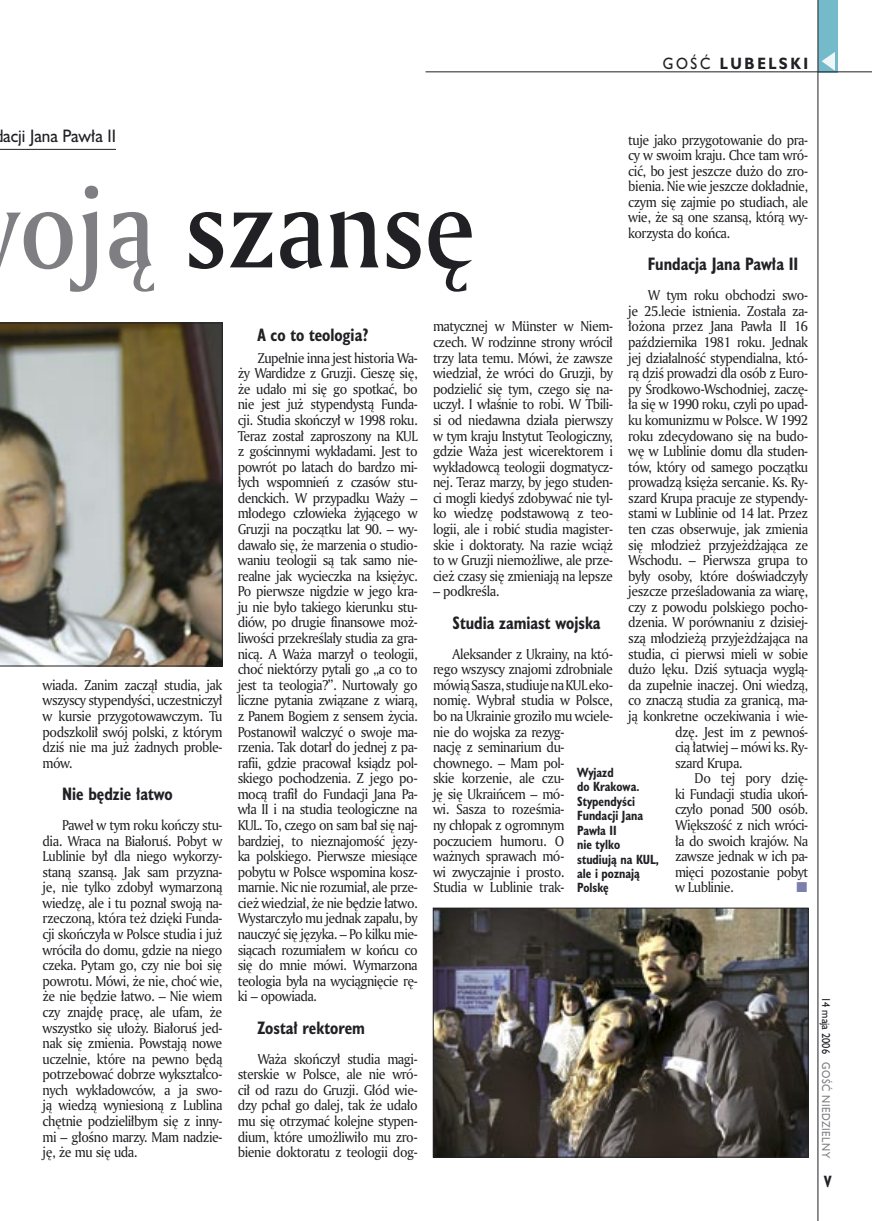
<style>
.page{position:relative;width:872px;height:1221px;background:#fff}
.page>*{position:absolute;margin:0;border:0;box-sizing:border-box;transform-origin:0 0}
.t1{font:108px "Amerigo Md PL";color:#212125;scale:.9 1}
._04_srodtytul_HuCB_11_pt{font:700 16.5px "Humanst 521 Cn PL";color:#212125;scale:.94 1}
.t2{font:16.5px "Humanst 521 PL";color:#212125;scale:.94 1}
._15b_temat_prawo{font:700 15px "Humanst 521 PL";letter-spacing:.2em;color:#212125;scale:.9 1}
._17_pagina_prawa{font:700 15px "Humanst 521 Cn PL";color:#212125;scale:.94 1}
._01_body_tekst{font:13.8px/15.6px "Amerigo PL";letter-spacing:-.035em;color:#212125;text-align:justify;scale:.94 1}
._09_podpis_zdjecia_HuCnB{font:700 12.3px/14.4px "Humanst 521 Cn PL";color:#212125;scale:.94 1}
._19a_data_prawa_GOSC{font:10.5px "Humanst 521 PL";letter-spacing:.05em;color:#7f7f83;scale:.9 1}
._19_data_prawa{font:10.5px "Humanst 521 PL";color:#212125;scale:.9 1}
.s1{font-weight:400}
.s2{color:#7f7f83}
</style>
<div class="page">
<div style="left:818px;top:0;width:19px;height:72px;background:#75baca"></div>
<hr style="left:817px;top:0;width:1px;height:1220px;background:#212125">
<svg style="left:821px;top:52px;width:14px;height:19px"></svg>
<hr style="left:425px;top:72px;width:447px;height:1px;background:#212125">
<img style="left:0;top:323px;width:222px;height:343px">
<img style="left:435px;top:909px;width:371px;height:246px">
<div style="left:433px;top:907px;width:375px;height:250px;border:1px solid #212125"></div>
<hr style="left:0;top:149px;width:116px;height:1px;background:#212125">
<p class="_15b_temat_prawo" style="left:663px;top:53px;width:163px"><span class="s1">GOŚĆ</span> LUBELSKI</p>
<p class="t2" style="left:3px;top:125px;width:121px">acji Jana Pawła II</p>
<h1 class="t1" style="left:20px;top:156px;width:508px"><span class="s2">oją</span> szansę</h1>
<p class="_01_body_tekst" style="left:628px;top:131px;width:193px">tuje jako przygotowanie do pra&shy;cy w swoim kraju. Chce tam wró&shy;cić, bo jest jeszcze dużo do zro&shy;bienia. Nie wie jeszcze dokładnie, czym się zajmie po studiach, ale wie, że są one szansą, którą wy&shy;korzysta do końca.</p>
<p class="_04_srodtytul_HuCB_11_pt" style="left:648px;top:253px;width:162px">Fundacja Jana Pawła II</p>
<p class="_01_body_tekst" style="left:648px;top:287px;width:172px">W tym roku obchodzi swo-</p>
<p class="_01_body_tekst" style="left:628px;top:303px;width:193px">je 25.lecie istnienia. Została za-</p>
<p class="_01_body_tekst" style="left:628px;top:318px;width:193px">łożona przez Jana Pawła II 16</p>
<p class="_01_body_tekst" style="left:628px;top:334px;width:193px">października 1981 roku. Jednak</p>
<p class="_01_body_tekst" style="left:628px;top:349px;width:193px">jej działalność stypendialna, któ-</p>
<p class="_01_body_tekst" style="left:628px;top:365px;width:193px">rą dziś prowadzi dla osób z Euro-</p>
<p class="_01_body_tekst" style="left:628px;top:380px;width:193px">py Środkowo-Wschodniej, zaczę-</p>
<p class="_01_body_tekst" style="left:628px;top:396px;width:193px">ła się w 1990 roku, czyli po upad-</p>
<p class="_01_body_tekst" style="left:628px;top:412px;width:193px">ku komunizmu w Polsce. W 1992</p>
<p class="_01_body_tekst" style="left:628px;top:427px;width:193px">roku zdecydowano się na budo-</p>
<p class="_01_body_tekst" style="left:628px;top:443px;width:193px">wę w Lublinie domu dla studen-</p>
<p class="_01_body_tekst" style="left:628px;top:458px;width:193px">tów, który od samego początku</p>
<p class="_01_body_tekst" style="left:628px;top:474px;width:193px">prowadzą księża sercanie. Ks. Ry-</p>
<p class="_01_body_tekst" style="left:628px;top:489px;width:193px">szard Krupa pracuje ze stypendy-</p>
<p class="_01_body_tekst" style="left:628px;top:505px;width:193px">stami w Lublinie od 14 lat. Przez</p>
<p class="_01_body_tekst" style="left:628px;top:521px;width:193px">ten czas obserwuje, jak zmienia</p>
<p class="_01_body_tekst" style="left:628px;top:536px;width:193px">się młodzież przyjeżdżająca ze</p>
<p class="_01_body_tekst" style="left:628px;top:552px;width:193px">Wschodu. – Pierwsza grupa to</p>
<p class="_01_body_tekst" style="left:628px;top:567px;width:193px">były osoby, które doświadczyły</p>
<p class="_01_body_tekst" style="left:628px;top:583px;width:193px">jeszcze prześladowania za wiarę,</p>
<p class="_01_body_tekst" style="left:628px;top:598px;width:193px">czy z powodu polskiego pocho-</p>
<p class="_01_body_tekst" style="left:628px;top:614px;width:193px">dzenia. W porównaniu z dzisiej-</p>
<p class="_01_body_tekst" style="left:628px;top:630px;width:193px">szą młodzieżą przyjeżdżająca na</p>
<p class="_01_body_tekst" style="left:628px;top:645px;width:193px">studia, ci pierwsi mieli w sobie</p>
<p class="_01_body_tekst" style="left:628px;top:661px;width:193px">dużo lęku. Dziś sytuacja wyglą-</p>
<p class="_01_body_tekst" style="left:628px;top:676px;width:193px">da zupełnie inaczej. Oni wiedzą,</p>
<p class="_01_body_tekst" style="left:628px;top:692px;width:193px">co znaczą studia za granicą, ma-</p>
<p class="_01_body_tekst" style="left:628px;top:707px;width:193px">ją konkretne oczekiwania i wie-</p>
<p class="_01_body_tekst" style="left:675px;top:723px;width:143px">dzę. Jest im z pewnoś-</p>
<p class="_01_body_tekst" style="left:675px;top:739px;width:143px">cią łatwiej – mówi ks. Ry-</p>
<p class="_01_body_tekst" style="left:675px;top:754px;width:73px">szard Krupa.</p>
<p class="_01_body_tekst" style="left:675px;top:770px;width:143px;text-indent:20px">Do tej pory dzię&shy;ki Fundacji studia ukoń&shy;czyło ponad 500 osób.<br>Większość z nich wróci&shy;ła do swoich krajów. Na zawsze jednak w ich pa&shy;mięci pozostanie pobyt w Lublinie.</p>
<p class="_01_body_tekst" style="left:433px;top:318px;width:193px">matycznej w Münster w Niem&shy;czech. W rodzinne strony wrócił trzy lata temu. Mówi, że zawsze wiedział, że wróci do Gruzji, by podzielić się tym, czego się na&shy;uczył. I właśnie to robi. W Tbili&shy;si od niedawna działa pierwszy w tym kraju Instytut Teologiczny, gdzie Waża jest wicerektorem i wykładowcą teologii dogmatycz&shy;nej. Teraz marzy, by jego studen&shy;ci mogli kiedyś zdobywać nie tyl&shy;ko wiedzę podstawową z teo&shy;logii, ale i robić studia magister&shy;skie i doktoraty. Na razie wciąż to w Gruzji niemożliwe, ale prze&shy;cież czasy się zmieniają na lepsze</p>
<p class="_01_body_tekst" style="left:433px;top:583px;width:72px">– podkreśla.</p>
<p class="_04_srodtytul_HuCB_11_pt" style="left:452px;top:611px;width:159px">Studia zamiast wojska</p>
<p class="_01_body_tekst" style="left:433px;top:645px;width:193px;text-align:left;text-indent:20px">Aleksander z Ukrainy, na któ&shy;rego wszyscy znajomi zdrobniale mówią Sasza, studiuje na KUL eko&shy;nomię. Wybrał studia w Polsce, bo na Ukrainie groziło mu wciele&shy;nie do wojska za rezyg-<br>nację z seminarium du&shy;chownego. – Mam pol-<br>skie korzenie, ale czu-<br>ję się Ukraińcem – mó-<br>wi. Sasza to roześmia-<br>ny chłopak z ogromnym poczuciem humoru. O ważnych sprawach mó-<br>wi zwyczajnie i prosto.<br>Studia w Lublinie trak-</p>
<p class="_04_srodtytul_HuCB_11_pt" style="left:257px;top:323px;width:120px">A co to teologia?</p>
<p class="_01_body_tekst" style="left:238px;top:349px;width:193px;text-indent:20px">Zupełnie inna jest historia Wa&shy;ży Wardidze z Gruzji. Cieszę się, że udało mi się go spotkać, bo nie jest już stypendystą Funda&shy;cji. Studia skończył w 1998 roku.<br>Teraz został zaproszony na KUL z gościnnymi wykładami. Jest to powrót po latach do bardzo mi&shy;łych wspomnień z czasów stu&shy;denckich. W przypadku Waży – młodego człowieka żyjącego w Gruzji na początku lat 90. – wy&shy;dawało się, że marzenia o studio&shy;waniu teologii są tak samo nie&shy;realne jak wycieczka na księżyc.<br>Po pierwsze nigdzie w jego kra&shy;ju nie było takiego kierunku stu&shy;diów, po drugie finansowe moż&shy;liwości przekreślały studia za gra&shy;nicą. A Waża marzył o teologii, choć niektórzy pytali go „a co to jest ta teologia?”. Nurtowały go liczne pytania związane z wiarą, z Panem Bogiem z sensem życia.<br>Postanowił walczyć o swoje ma&shy;rzenia. Tak dotarł do jednej z pa&shy;rafii, gdzie pracował ksiądz pol&shy;skiego pochodzenia. Z jego po&shy;mocą trafił do Fundacji Jana Pa&shy;wła II i na studia teologiczne na KUL. To, czego on sam bał się naj&shy;bardziej, to nieznajomość języ&shy;ka polskiego. Pierwsze miesiące pobytu w Polsce wspomina kosz&shy;marnie. Nic nie rozumiał, ale prze&shy;cież wiedział, że nie będzie łatwo.<br>Wystarczyło mu jednak zapału, by nauczyć się języka. – Po kilku mie&shy;siącach rozumiałem w końcu co się do mnie mówi. Wymarzona teologia była na wyciągnięcie rę&shy;ki – opowiada.</p>
<p class="_04_srodtytul_HuCB_11_pt" style="left:257px;top:1016px;width:116px">Został rektorem</p>
<p class="_01_body_tekst" style="left:238px;top:1050px;width:193px;text-indent:20px">Waża skończył studia magi&shy;sterskie w Polsce, ale nie wró&shy;cił od razu do Gruzji. Głód wie&shy;dzy pchał go dalej, tak że udało mu się otrzymać kolejne stypen&shy;dium, które umożliwiło mu zro&shy;bienie doktoratu z teologii dog-</p>
<p class="_01_body_tekst" style="left:43px;top:676px;width:193px">wiada. Zanim zaczął studia, jak wszyscy stypendyści, uczestniczył w kursie przygotowawczym. Tu podszkolił swój polski, z którym dziś nie ma już żadnych proble&shy;mów.</p>
<p class="_04_srodtytul_HuCB_11_pt" style="left:62px;top:782px;width:119px">Nie będzie łatwo</p>
<p class="_01_body_tekst" style="left:43px;top:816px;width:193px;text-indent:20px">Paweł w tym roku kończy stu&shy;dia. Wraca na Białoruś. Pobyt w Lublinie był dla niego wykorzy&shy;staną szansą. Jak sam przyzna&shy;je, nie tylko zdobył wymarzoną wiedzę, ale i tu poznał swoją na&shy;rzeczoną, która też dzięki Funda&shy;cji skończyła w Polsce studia i już wróciła do domu, gdzie na niego czeka. Pytam go, czy nie boi się powrotu. Mówi, że nie, choć wie, że nie będzie łatwo. – Nie wiem czy znajdę pracę, ale ufam, że wszystko się ułoży. Białoruś jed&shy;nak się zmienia. Powstają nowe uczelnie, które na pewno będą potrzebować dobrze wykształco&shy;nych wykładowców, a ja swo&shy;ją wiedzą wyniesioną z Lublina chętnie podzieliłbym się z inny&shy;mi – głośno marzy. Mam nadzie&shy;ję, że mu się uda.</p>
<p class="_09_podpis_zdjecia_HuCnB" style="left:577px;top:765px;width:89px">Wyjazd<br>do Krakowa.<br>Stypendyści<br>Fundacji Jana<br>Pawła II<br>nie tylko studiują na KUL, ale i poznają<br>Polskę</p>
<p class="_19_data_prawa" style="left:833px;top:996px;width:64px;rotate:90deg">14 maja 2006</p>
<p class="_19a_data_prawa_GOSC" style="left:833px;top:1062px;width:108px;rotate:90deg">GOŚĆ NIEDZIELNY</p>
<p class="_17_pagina_prawa" style="left:824px;top:1171px;width:9px">V</p>
</div>
